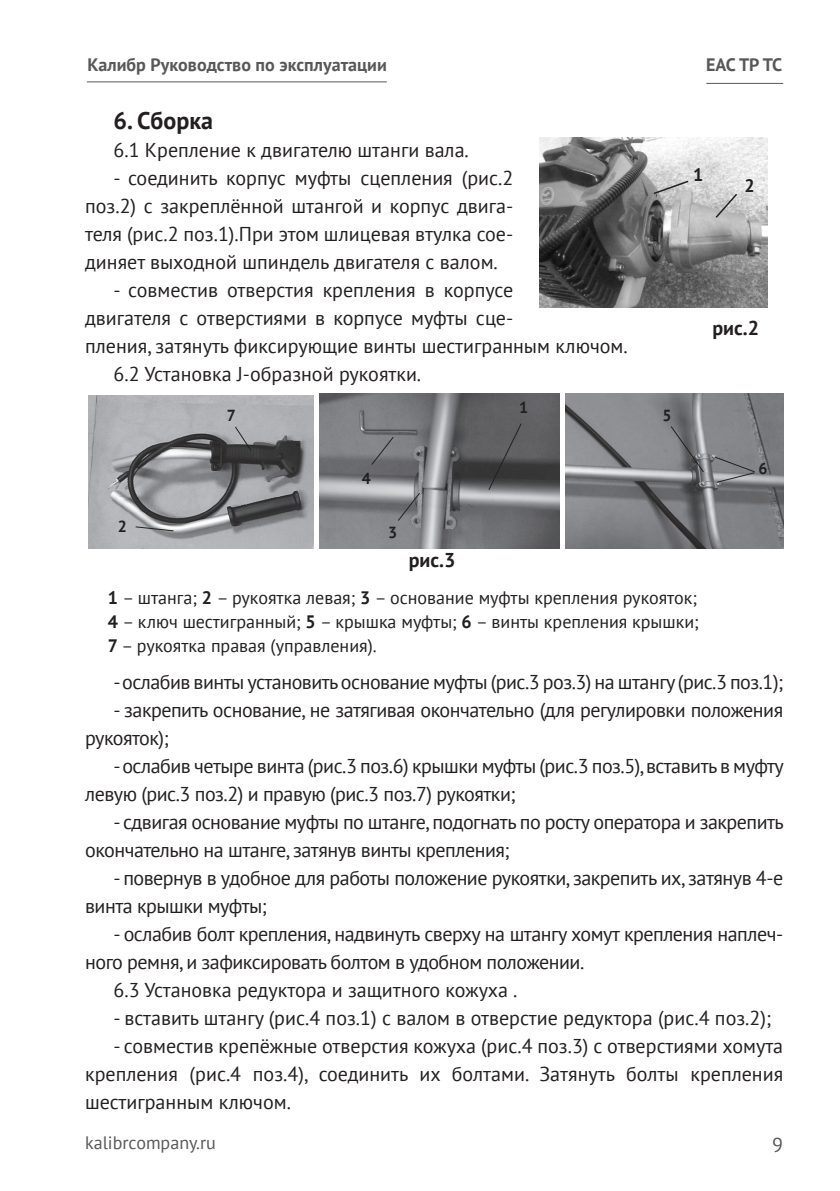
<style>
.page{position:relative;width:840px;height:1191px;background:#fff}
.page>*{position:absolute;margin:0;border:0;box-sizing:border-box;transform-origin:0 0}
.Zagolovok{font:700 24px "PT Sans";color:#231f20}
.Paragraf{font:20px/28px "PT Sans";letter-spacing:-.025em;color:#231f20}
.Paragraf-2{font:20px/28px "PT Sans";color:#231f20}
.Paragraf-3{font:700 20px "PT Sans";color:#231f20}
.t1{font:20px "PT Sans";color:#57585a}
.Paragraf-4{font:18px "PT Sans";color:#231f20}
.t2{font:700 18px "PT Sans";color:#57585a}
.t3{font:18px "PT Sans";color:#57585a}
.t4{font:700 18px "PT Sans";color:#231f20}
.t5{font:700 16px "PT Sans";color:#231f20}
.s1{font-weight:700}
</style>
<div class="page">
<hr style="left:87px;top:81px;width:299px;height:1px;background:#57585a">
<hr style="left:706px;top:83px;width:76px;height:1px;background:#57585a">
<img style="left:539px;top:137px;width:228px;height:171px">
<svg style="left:713px;top:192px;width:25px;height:27px"></svg>
<svg style="left:651px;top:179px;width:38px;height:16px"></svg>
<img style="left:89px;top:395px;width:224px;height:154px">
<img style="left:320px;top:394px;width:239px;height:155px">
<img style="left:565px;top:394px;width:217px;height:155px">
<svg style="left:487px;top:422px;width:35px;height:69px;background:#535355"></svg>
<svg style="left:234px;top:425px;width:18px;height:27px"></svg>
<svg style="left:669px;top:425px;width:35px;height:48px;background:#7b7c7e"></svg>
<svg style="left:713px;top:456px;width:42px;height:27px"></svg>
<svg style="left:134px;top:526px;width:40px;height:6px"></svg>
<svg style="left:396px;top:492px;width:25px;height:30px"></svg>
<svg style="left:370px;top:436px;width:24px;height:30px"></svg>
<p class="t2" style="left:87px;top:53px;width:301px">Калибр Руководство по эксплуатации</p>
<p class="Zagolovok" style="left:113px;top:104px;width:101px">6. Сборка</p>
<p class="Paragraf-2" style="left:113px;top:135px;width:356px">6.1 Крепление к двигателю штанги вала.</p>
<p class="Paragraf" style="left:85px;top:163px;width:429px;text-align:justify;text-indent:28px">- соединить корпус муфты сцепления (рис.2 поз.2) с закреплённой штангой и корпус двига&shy;теля (рис.2 поз.1).При этом шлицевая втулка сое&shy;диняет выходной шпиндель двигателя с валом.</p>
<p class="Paragraf-2" style="left:85px;top:275px;width:544px;text-indent:28px">- совместив отверстия крепления в корпусе<br>двигателя с отверстиями в корпусе муфты сце-<br>пления, затянуть фиксирующие винты шестигранным ключом.</p>
<p class="Paragraf-2" style="left:113px;top:359px;width:309px">6.2 Установка J-образной рукоятки.</p>
<p class="t5" style="left:518px;top:397px;width:11px">1</p>
<p class="t5" style="left:227px;top:405px;width:11px">7</p>
<p class="t5" style="left:662px;top:405px;width:11px">5</p>
<p class="t5" style="left:118px;top:516px;width:11px">2</p>
<p class="t5" style="left:361px;top:467px;width:11px">4</p>
<p class="t5" style="left:388px;top:522px;width:11px">3</p>
<p class="t2" style="left:705px;top:53px;width:78px">EAC ТР ТС</p>
<p class="t4" style="left:692px;top:163px;width:12px">1</p>
<p class="t4" style="left:744px;top:174px;width:12px">2</p>
<p class="Paragraf-3" style="left:712px;top:315px;width:48px">рис.2</p>
<p class="t5" style="left:758px;top:458px;width:11px">6</p>
<p class="Paragraf-3" style="left:408px;top:547px;width:48px">рис.3</p>
<p class="Paragraf-4" style="left:108px;top:586px;width:590px"><span class="s1">1</span> – штанга; <span class="s1">2</span> – рукоятка левая; <span class="s1">3</span> – основание муфты крепления рукояток;</p>
<p class="Paragraf-4" style="left:108px;top:610px;width:592px"><span class="s1">4</span> – ключ шестигранный; <span class="s1">5</span> – крышка муфты; <span class="s1">6</span> – винты крепления крышки;</p>
<p class="Paragraf-4" style="left:108px;top:634px;width:270px"><span class="s1">7</span> – рукоятка правая (управления).</p>
<p class="Paragraf" style="left:113px;top:667px;width:670px">- ослабив винты установить основание муфты (рис.3 роз.3) на штангу (рис.3 поз.1);</p>
<p class="Paragraf" style="left:85px;top:695px;width:699px;text-indent:28px">- закрепить основание, не затягивая окончательно (для регулировки положения рукояток);</p>
<p class="Paragraf" style="left:85px;top:751px;width:700px;text-indent:28px">- ослабив четыре винта (рис.3 поз.6) крышки муфты (рис.3 поз.5), вставить в муфту левую (рис.3 поз.2) и правую (рис.3 поз.7) рукоятки;</p>
<p class="Paragraf" style="left:85px;top:807px;width:700px;text-indent:28px">- сдвигая основание муфты по штанге, подогнать по росту оператора и закрепить окончательно на штанге, затянув винты крепления;</p>
<p class="Paragraf" style="left:85px;top:863px;width:699px;text-indent:28px">- повернув в удобное для работы положение рукоятки, закрепить их, затянув 4-е винта крышки муфты;</p>
<p class="Paragraf" style="left:85px;top:919px;width:699px;text-indent:28px">- ослабив болт крепления, надвинуть сверху на штангу хомут крепления наплеч&shy;ного ремня, и зафиксировать болтом в удобном положении.</p>
<p class="Paragraf-2" style="left:113px;top:975px;width:405px">6.3 Установка редуктора и защитного кожуха .</p>
<p class="Paragraf-2" style="left:113px;top:1003px;width:658px">- вставить штангу (рис.4 поз.1) с валом в отверстие редуктора (рис.4 поз.2);</p>
<p class="Paragraf" style="left:85px;top:1031px;width:699px;text-align:justify;text-indent:28px">- совместив крепёжные отверстия кожуха (рис.4 поз.3) с отверстиями хомута крепления (рис.4 поз.4), соединить их болтами. Затянуть болты крепления шестигранным ключом.</p>
<p class="t3" style="left:85px;top:1131px;width:132px">kalibrcompany.ru</p>
<p class="t1" style="left:771px;top:1132px;width:12px">9</p>
</div>
